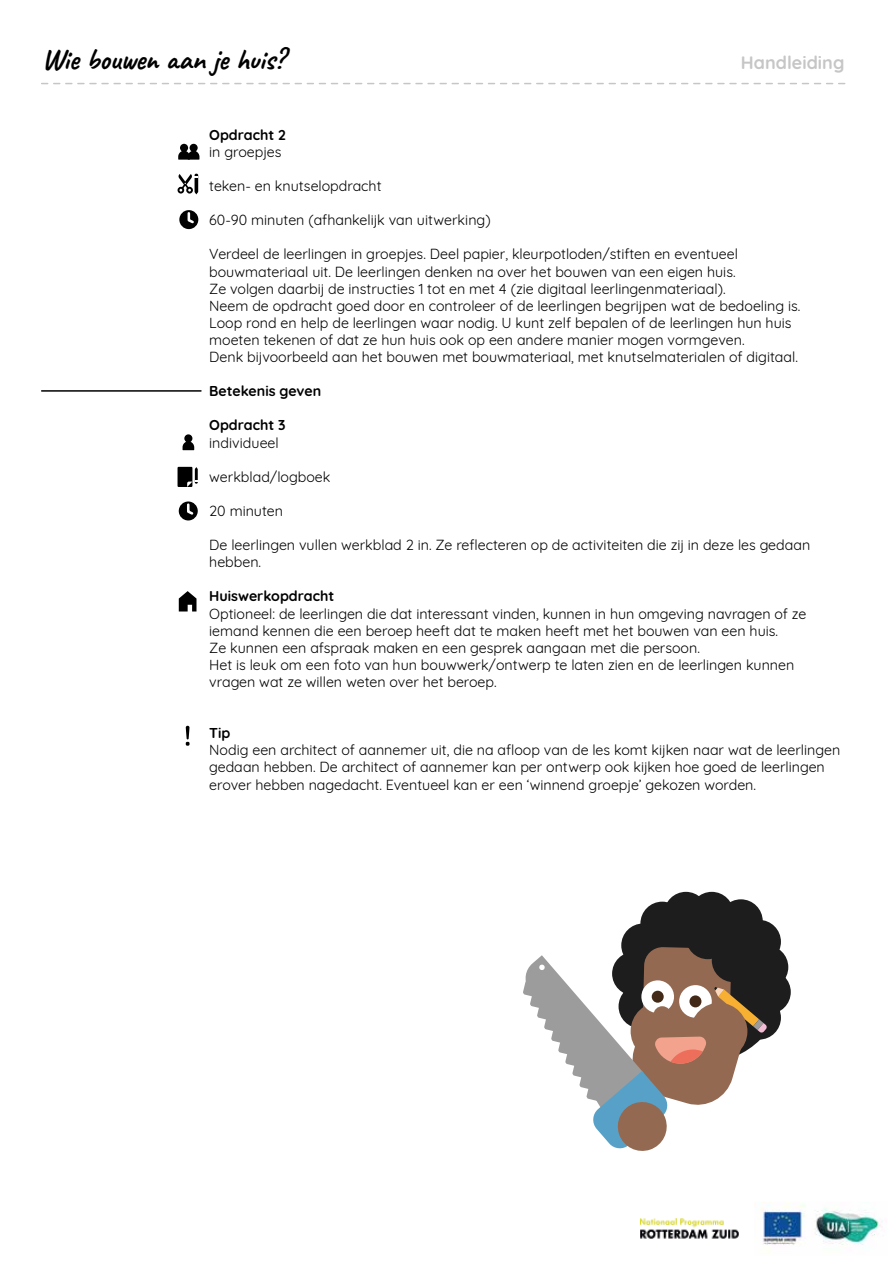
<style>
.page{position:relative;width:893px;height:1263px;background:#fff}
.page>*{position:absolute;margin:0;border:0;box-sizing:border-box;transform-origin:0 0}
.t1{font:700 30px "Caveat";letter-spacing:-.015em;color:#000}
.t2{font:700 18px "Quicksand";color:#c6c6c6}
.t3{font:14.25px/17.1px "Quicksand";color:#000}
.t4{font:700 14.25px "Quicksand";color:#000}
</style>
<div class="page">
<svg style="left:42px;top:83px;width:803px;height:1px"></svg>
<div style="left:179px;top:501px;width:19px;height:19px;background:#020203;border-radius:50%"></div>
<svg style="left:187px;top:502px;width:8px;height:13px"></svg>
<div style="left:178px;top:467px;width:14px;height:20px;background:#000"></div>
<svg style="left:187px;top:467px;width:11px;height:20px"></svg>
<svg style="left:183px;top:434px;width:11px;height:16px"></svg>
<hr style="left:42px;top:390px;width:159px;height:2px;background:#000">
<svg style="left:186px;top:726px;width:4px;height:20px"></svg>
<svg style="left:179px;top:591px;width:17px;height:20px"></svg>
<svg style="left:178px;top:144px;width:21px;height:16px"></svg>
<div style="left:179px;top:210px;width:19px;height:19px;background:#020203;border-radius:50%"></div>
<svg style="left:187px;top:211px;width:9px;height:13px"></svg>
<svg style="left:177px;top:174px;width:21px;height:20px"></svg>
<div style="left:621px;top:923px;width:44px;height:44px;background:#1c1d1c;border-radius:50%"></div>
<div style="left:737px;top:996px;width:44px;height:43px;background:#1c1d1c;border-radius:50%"></div>
<div style="left:712px;top:938px;width:43px;height:44px;background:#1c1d1c;border-radius:50%"></div>
<div style="left:747px;top:970px;width:44px;height:44px;background:#1c1d1c;border-radius:50%"></div>
<div style="left:745px;top:945px;width:43px;height:44px;background:#1c1d1c;border-radius:50%"></div>
<div style="left:737px;top:920px;width:44px;height:43px;background:#1c1d1c;border-radius:50%"></div>
<div style="left:719px;top:899px;width:44px;height:44px;background:#1c1d1c;border-radius:50%"></div>
<div style="left:690px;top:892px;width:44px;height:43px;background:#1c1d1c;border-radius:50%"></div>
<div style="left:664px;top:892px;width:44px;height:43px;background:#1c1d1c;border-radius:50%"></div>
<div style="left:640px;top:902px;width:44px;height:43px;background:#1c1d1c;border-radius:50%"></div>
<div style="left:686px;top:915px;width:44px;height:44px;background:#1c1d1c;border-radius:50%"></div>
<svg style="left:523px;top:947px;width:244px;height:204px"></svg>
<img style="left:640px;top:1218px;width:99px;height:21px">
<img style="left:760px;top:1202px;width:123px;height:51px">
<h1 class="t1" style="left:42px;top:40px;width:244px">Wie bouwen aan je huis?</h1>
<p class="t2" style="left:741px;top:48px;width:105px">Handleiding</p>
<p class="t4" style="left:209px;top:123px;width:78px">Opdracht 2</p>
<p class="t3" style="left:209px;top:142px;width:74px">in groepjes</p>
<p class="t3" style="left:209px;top:176px;width:174px">teken- en knutselopdracht</p>
<p class="t3" style="left:209px;top:210px;width:283px">60-90 minuten (afhankelijk van uitwerking)</p>
<p class="t3" style="left:209px;top:244px;width:593px">Verdeel de leerlingen in groepjes. Deel papier, kleurpotloden/stiften en eventueel bouwmateriaal uit. De leerlingen denken na over het bouwen van een eigen huis.<br>Ze volgen daarbij de instructies 1 tot en met 4 (zie digitaal leerlingenmateriaal).<br>Neem de opdracht goed door en controleer of de leerlingen begrijpen wat de bedoeling is.<br>Loop rond en help de leerlingen waar nodig. U kunt zelf bepalen of de leerlingen hun huis moeten tekenen of dat ze hun huis ook op een andere manier mogen vormgeven.<br>Denk bijvoorbeeld aan het bouwen met bouwmateriaal, met knutselmaterialen of digitaal.</p>
<p class="t4" style="left:209px;top:379px;width:114px">Betekenis geven</p>
<p class="t4" style="left:209px;top:414px;width:78px">Opdracht 3</p>
<p class="t3" style="left:209px;top:432px;width:71px">individueel</p>
<p class="t3" style="left:209px;top:467px;width:123px">werkblad/logboek</p>
<p class="t3" style="left:209px;top:501px;width:75px">20 minuten</p>
<p class="t3" style="left:209px;top:535px;width:602px">De leerlingen vullen werkblad 2 in. Ze reflecteren op de activiteiten die zij in deze les gedaan hebben.</p>
<p class="t4" style="left:209px;top:585px;width:126px">Huiswerkopdracht</p>
<p class="t3" style="left:209px;top:603px;width:599px">Optioneel: de leerlingen die dat interessant vinden, kunnen in hun omgeving navragen of ze iemand kennen die een beroep heeft dat te maken heeft met het bouwen van een huis.<br>Ze kunnen een afspraak maken en een gesprek aangaan met die persoon.<br>Het is leuk om een foto van hun bouwwerk/ontwerp te laten zien en de leerlingen kunnen vragen wat ze willen weten over het beroep.</p>
<p class="t4" style="left:209px;top:721px;width:23px">Tip</p>
<p class="t3" style="left:209px;top:740px;width:632px">Nodig een architect of aannemer uit, die na afloop van de les komt kijken naar wat de leerlingen gedaan hebben. De architect of aannemer kan per ontwerp ook kijken hoe goed de leerlingen erover hebben nagedacht. Eventueel kan er een ‘winnend groepje’ gekozen worden.</p>
</div>
